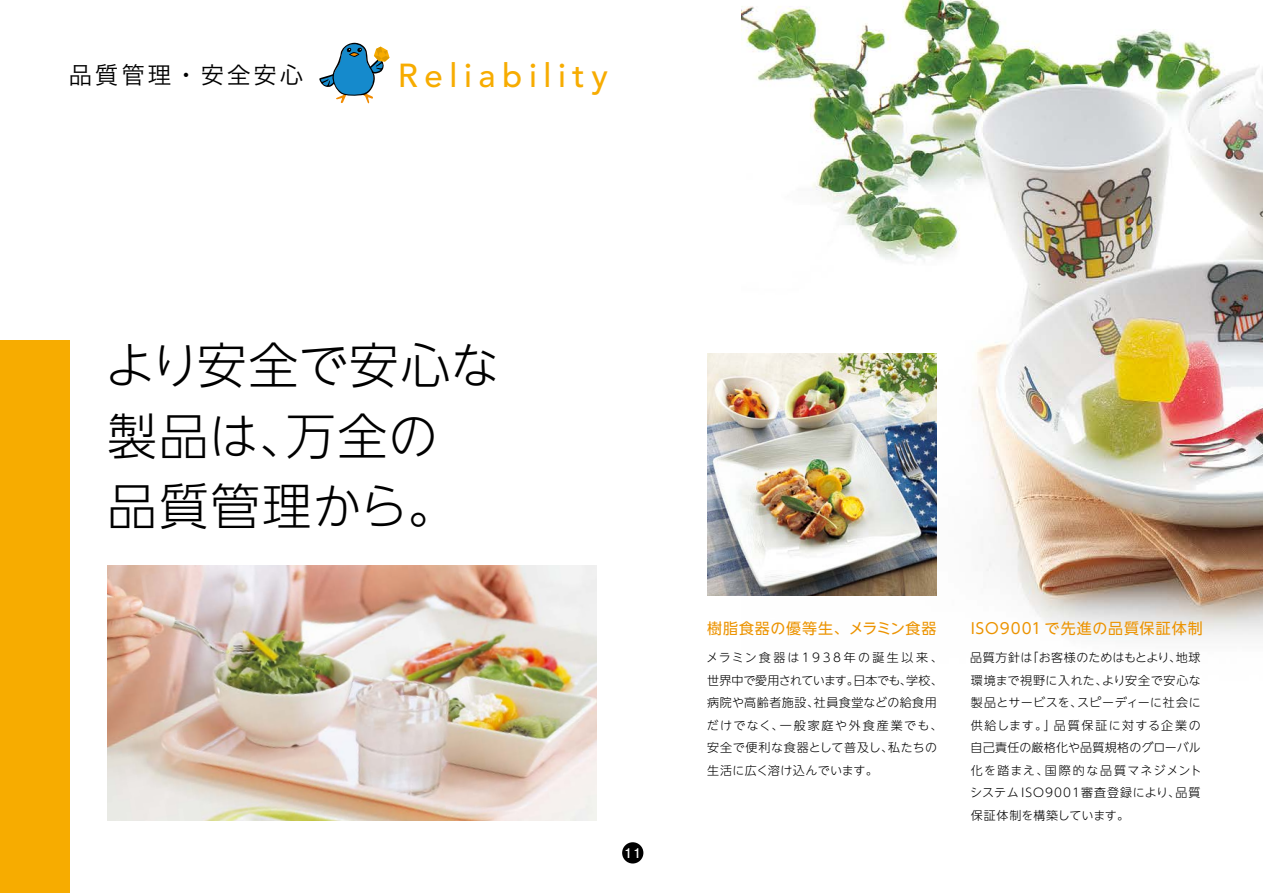
<style>
.page{position:relative;width:1263px;height:893px;background:#fff}
.page>*{position:absolute;margin:0;border:0;box-sizing:border-box;transform-origin:0 0}
.t1{font:300 49.5px/70.5px "UD Shin Go NT Pro";letter-spacing:.025em;color:#000}
.t2{font:500 33px "Avenir LT Std";letter-spacing:.2em;color:#f7ac00}
.t3{font:24px "Hiragino UD Sans Std W3";letter-spacing:.1em;color:#000}
.t4{font:15px "UD Shin Go NT Pro";letter-spacing:.06em;color:#ec9300}
.t5{font:700 13.5px "Futo Go B101 Pro";color:#fff}
.t6{font:300 12px/22.5px "UD Shin Go NT Pro";letter-spacing:.045em;color:#000}
.t7{font:300 12px/22.5px "UD Shin Go NT Pro";letter-spacing:.07em;color:#000}
.t8{font:300 12px/22.5px "UD Shin Go NT Pro";letter-spacing:.015em;color:#000}
.t9{font:300 12px/22.5px "UD Shin Go NT Pro";letter-spacing:.195em;color:#000;text-align:right}
.t10{font:300 12px/22.5px "UD Shin Go NT Pro";letter-spacing:.13em;color:#000}
.t11{font:300 12px "UD Shin Go NT Pro";letter-spacing:.01em;color:#000}
.t12{font:300 12px "UD Shin Go NT Pro";letter-spacing:.115em;color:#000}
.t13{font:300 12px "UD Shin Go NT Pro";letter-spacing:.125em;color:#000}
</style>
<div class="page">
<img style="left:742px;top:0;width:521px;height:639px">
<div style="left:0;top:340px;width:69px;height:553px;background:#f7ac00"></div>
<img style="left:108px;top:566px;width:489px;height:255px">
<svg style="left:319px;top:43px;width:70px;height:61px"></svg>
<img style="left:707px;top:353px;width:230px;height:243px">
<div style="left:622px;top:842px;width:21px;height:21px;background:#000;border-radius:50%"></div>
<h3 class="t3" style="left:68px;top:57px;width:237px">品質管理・安全安心</h3>
<h2 class="t2" style="left:398px;top:57px;width:212px">Reliability</h2>
<h1 class="t1" style="left:286px;top:328px;width:215px;text-indent:-181px">より安全で安心な万全の</h1>
<h1 class="t1" style="left:108px;top:399px;width:351px">製品は、<br>品質管理から。</h1>
<p class="t5" style="left:625px;top:842px;width:18px">11</p>
<p class="t4" style="left:707px;top:616px;width:231px">樹脂食器の優等生、メラミン食器</p>
<p class="t9" style="left:706px;top:646px;width:238px">メラミン食器は1938年の誕生以来、学校、</p>
<p class="t8" style="left:814px;top:668px;width:125px;text-indent:-107px">世界中で愛用されています。<br>社員食堂などの給食用</p>
<p class="t6" style="left:853px;top:668px;width:60px">日本でも、</p>
<p class="t10" style="left:780px;top:691px;width:164px;text-indent:-73px">病院や高齢者施設、<br>一般家庭や外食産業でも、</p>
<p class="t6" style="left:707px;top:713px;width:78px">だけでなく、</p>
<p class="t6" style="left:707px;top:736px;width:187px">安全で便利な食器として普及し、生活に広く溶け込んでいます。</p>
<p class="t6" style="left:888px;top:736px;width:50px">私たちの</p>
<p class="t4" style="left:971px;top:616px;width:233px">ISO9001で先進の品質保証体制</p>
<p class="t6" style="left:1102px;top:646px;width:100px;text-indent:-132px">品質方針は｢お客様のためはもとより、<br>より安全で安心な</p>
<p class="t6" style="left:1176px;top:646px;width:26px">地球</p>
<p class="t6" style="left:1077px;top:668px;width:125px;text-indent:-106px">環境まで視野に入れた、<br>スピーディーに社会に</p>
<p class="t6" style="left:971px;top:691px;width:113px">製品とサービスを、</p>
<p class="t12" style="left:971px;top:715px;width:231px">供給します。｣品質保証に対する企業の</p>
<p class="t11" style="left:971px;top:738px;width:231px">自己責任の厳格化や品質規格のグローバル</p>
<p class="t13" style="left:1045px;top:760px;width:159px">国際的な品質マネジメント</p>
<p class="t6" style="left:971px;top:758px;width:79px">化を踏まえ、</p>
<p class="t6" style="left:1175px;top:781px;width:27px">品質</p>
<p class="t7" style="left:970px;top:781px;width:211px">システムISO9001審査登録により、保証体制を構築しています。</p>
</div>
